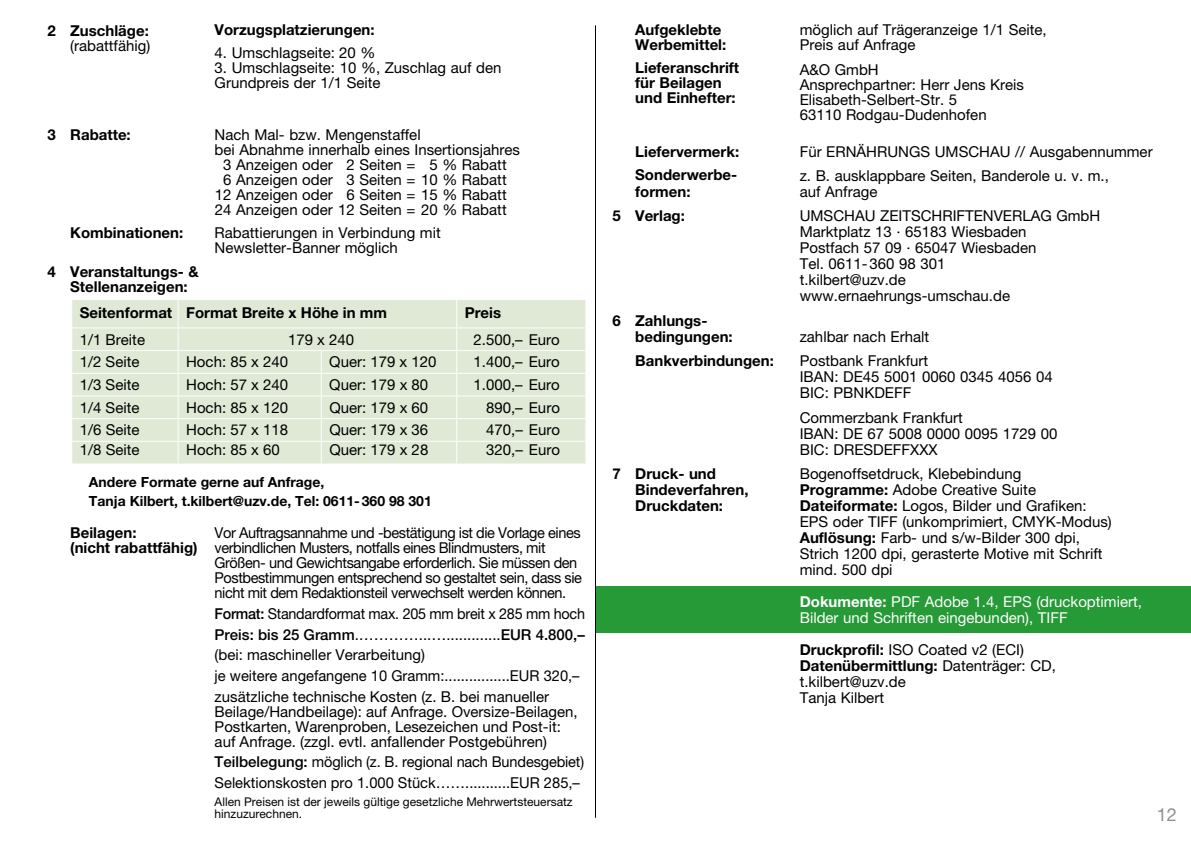
<style>
.page{position:relative;width:1191px;height:842px;background:#fff}
.page>*{position:absolute;margin:0;border:0;box-sizing:border-box;transform-origin:0 0}
.t1{font:18px "Helvetica Neue LT Std";color:#8a9191}
.t2{font:15px/16px "Helvetica Neue LT Std";color:#000}
.t3{font:700 15px/15px "Helvetica Neue LT Std";color:#000}
.t4{font:15px/15px "Helvetica Neue LT Std";letter-spacing:-.03em;color:#000}
.t5{font:15px/20.6px "Helvetica Neue LT Std";color:#000;scale:.96 1}
.t6{font:15px/16px "Helvetica Neue LT Std";color:#fff}
.t7{font:700 14px/19px "Helvetica Neue LT Std";color:#000}
.t8{font:12px/12px "Helvetica Neue LT Std";color:#000}
.s1{font-weight:500}
.s2{font-weight:700}
</style>
<div class="page">
<div style="left:595px;top:586px;width:596px;height:47px;background:#259a36"></div>
<hr style="left:595px;top:25px;width:1px;height:793px;background:#000">
<div style="left:72px;top:300px;width:513px;height:163px;background:#dfe9d6"></div>
<hr style="left:71px;top:327px;width:107px;height:1px;background:#fff">
<hr style="left:178px;top:327px;width:143px;height:1px;background:#fff">
<hr style="left:321px;top:327px;width:136px;height:1px;background:#fff">
<hr style="left:457px;top:327px;width:129px;height:1px;background:#fff">
<hr style="left:71px;top:350px;width:107px;height:1px;background:#fff">
<hr style="left:178px;top:350px;width:143px;height:1px;background:#fff">
<hr style="left:321px;top:350px;width:136px;height:1px;background:#fff">
<hr style="left:457px;top:350px;width:129px;height:1px;background:#fff">
<hr style="left:71px;top:373px;width:107px;height:1px;background:#fff">
<hr style="left:178px;top:373px;width:143px;height:1px;background:#fff">
<hr style="left:321px;top:373px;width:136px;height:1px;background:#fff">
<hr style="left:457px;top:373px;width:129px;height:1px;background:#fff">
<hr style="left:71px;top:395px;width:107px;height:1px;background:#fff">
<hr style="left:178px;top:395px;width:143px;height:1px;background:#fff">
<hr style="left:321px;top:395px;width:136px;height:1px;background:#fff">
<hr style="left:457px;top:395px;width:129px;height:1px;background:#fff">
<hr style="left:71px;top:418px;width:107px;height:1px;background:#fff">
<hr style="left:178px;top:418px;width:143px;height:1px;background:#fff">
<hr style="left:321px;top:418px;width:136px;height:1px;background:#fff">
<hr style="left:457px;top:418px;width:129px;height:1px;background:#fff">
<hr style="left:71px;top:441px;width:107px;height:1px;background:#fff">
<hr style="left:178px;top:441px;width:143px;height:1px;background:#fff">
<svg style="left:178px;top:300px;width:1px;height:163px"></svg>
<hr style="left:321px;top:441px;width:136px;height:1px;background:#fff">
<svg style="left:321px;top:351px;width:1px;height:112px"></svg>
<hr style="left:457px;top:441px;width:129px;height:1px;background:#fff">
<svg style="left:456px;top:300px;width:1px;height:163px"></svg>
<svg style="left:585px;top:300px;width:1px;height:163px"></svg>
<p class="t3" style="left:48px;top:23px;width:103px">2 Zuschläge:</p>
<p class="t2" style="left:70px;top:37px;width:81px">(rabattfähig)</p>
<p class="t3" style="left:48px;top:127px;width:85px">3 Rabatte:</p>
<p class="t3" style="left:70px;top:225px;width:115px">Kombinationen:</p>
<p class="t3" style="left:70px;top:264px;width:130px;text-indent:-23px">4 Veranstaltungs- &amp;<br>Stellenanzeigen:</p>
<p class="t3" style="left:215px;top:22px;width:162px">Vorzugsplatzierungen:</p>
<p class="t2" style="left:215px;top:45px;width:162px">4. Umschlagseite: 20 %</p>
<p class="t2" style="left:215px;top:60px;width:288px;line-height:15px">3. Umschlagseite: 10 %, Zuschlag auf den<br>Grundpreis der 1/1 Seite</p>
<p class="t2" style="left:215px;top:126px;width:207px">Nach Mal- bzw. Mengenstaffel</p>
<p class="t2" style="left:215px;top:141px;width:307px">bei Abnahme innerhalb eines Insertionsjahres</p>
<p class="t2" style="left:223px;top:156px;width:285px">3 Anzeigen oder 2 Seiten = 5 % Rabatt</p>
<p class="t2" style="left:223px;top:171px;width:285px">6 Anzeigen oder 3 Seiten = 10 % Rabatt</p>
<p class="t2" style="left:215px;top:186px;width:293px">12 Anzeigen oder 6 Seiten = 15 % Rabatt</p>
<p class="t2" style="left:215px;top:201px;width:293px">24 Anzeigen oder 12 Seiten = 20 % Rabatt</p>
<p class="t2" style="left:215px;top:225px;width:228px;line-height:15px">Rabattierungen in Verbindung mit<br>Newsletter-Banner möglich</p>
<p class="t3" style="left:80px;top:305px;width:309px">Seitenformat Format Breite x Höhe in mm</p>
<p class="t3" style="left:465px;top:305px;width:38px">Preis</p>
<p class="t2" style="left:80px;top:331px;width:67px">1/1 Breite</p>
<p class="t2" style="left:288px;top:331px;width:68px">179 x 240</p>
<p class="t2" style="left:473px;top:331px;width:88px">2.500,– Euro</p>
<p class="t2" style="left:80px;top:354px;width:61px">1/2 Seite</p>
<p class="t2" style="left:186px;top:354px;width:103px">Hoch: 85 x 240</p>
<p class="t2" style="left:329px;top:354px;width:109px">Quer: 179 x 120</p>
<p class="t2" style="left:473px;top:354px;width:88px">1.400,– Euro</p>
<p class="t2" style="left:80px;top:376px;width:61px">1/3 Seite</p>
<p class="t2" style="left:186px;top:376px;width:103px">Hoch: 57 x 240</p>
<p class="t2" style="left:329px;top:376px;width:100px">Quer: 179 x 80</p>
<p class="t2" style="left:473px;top:376px;width:88px">1.000,– Euro</p>
<p class="t2" style="left:80px;top:399px;width:61px">1/4 Seite</p>
<p class="t2" style="left:186px;top:399px;width:103px">Hoch: 85 x 120</p>
<p class="t2" style="left:329px;top:399px;width:100px">Quer: 179 x 60</p>
<p class="t2" style="left:486px;top:399px;width:75px">890,– Euro</p>
<p class="t2" style="left:80px;top:422px;width:61px">1/6 Seite</p>
<p class="t2" style="left:186px;top:422px;width:103px">Hoch: 57 x 118</p>
<p class="t2" style="left:329px;top:422px;width:100px">Quer: 179 x 36</p>
<p class="t2" style="left:486px;top:422px;width:75px">470,– Euro</p>
<p class="t2" style="left:80px;top:442px;width:61px">1/8 Seite</p>
<p class="t2" style="left:186px;top:442px;width:95px">Hoch: 85 x 60</p>
<p class="t2" style="left:329px;top:442px;width:100px">Quer: 179 x 28</p>
<p class="t2" style="left:486px;top:442px;width:75px">320,– Euro</p>
<p class="t7" style="left:89px;top:472px;width:344px">Andere Formate gerne auf Anfrage,<br>Tanja Kilbert, t.kilbert@uzv.de, Tel: 0611-360 98 301</p>
<p class="t3" style="left:70px;top:525px;width:129px">Beilagen:<br>(nicht rabattfähig)</p>
<p class="t4" style="left:215px;top:525px;width:369px">Vor Auftragsannahme und -bestätigung ist die Vorlage eines verbindlichen Musters, notfalls eines Blindmusters, mit Größen- und Gewichtsangabe erforderlich. Sie müssen den Postbestimmungen entsprechend so gestaltet sein, dass sie nicht mit dem Redaktionsteil verwechselt werden können.</p>
<p class="t5" style="left:215px;top:603px;width:387px"><span class="s1">Format:</span> Standardformat max. 205 mm breit x 285 mm hoch <span class="s1">Preis: bis 25 Gramm</span>.…………...….............<span class="s1">EUR 4.800,– </span>(bei: maschineller Verarbeitung)<br>je weitere angefangene 10 Gramm:................EUR 320,– zusätzliche technische Kosten (z. B. bei manueller</p>
<p class="t2" style="left:215px;top:703px;width:365px;line-height:15px">Beilage/Handbeilage): auf Anfrage. Oversize-Beilagen,<br>Postkarten, Warenproben, Lesezeichen und Post-it: auf Anfrage. (zzgl. evtl. anfallender Postgebühren)</p>
<p class="t2" style="left:215px;top:751px;width:371px;line-height:20.6px"><span class="s1">Teilbelegung:</span> möglich (z. B. regional nach Bundesgebiet)<br>Selektionskosten pro 1.000 Stück……...........EUR 285,–</p>
<p class="t8" style="left:215px;top:795px;width:359px">Allen Preisen ist der jeweils gültige gesetzliche Mehrwertsteuersatz hinzuzurechnen.</p>
<p class="t3" style="left:635px;top:22px;width:93px">Aufgeklebte<br>Werbemittel:</p>
<p class="t3" style="left:635px;top:60px;width:105px">Lieferanschrift für Beilagen und Einhefter:</p>
<p class="t3" style="left:635px;top:140px;width:105px;line-height:23.6px">Liefervermerk:<br>Sonderwerbe-</p>
<p class="t3" style="left:612px;top:179px;width:79px;line-height:24.6px;text-indent:23px">formen:<br>5 Verlag:</p>
<p class="t3" style="left:635px;top:312px;width:99px;line-height:16px;text-indent:-23px">6 Zahlungs&shy;bedingungen:</p>
<p class="t3" style="left:635px;top:353px;width:140px">Bankverbindungen:</p>
<p class="t3" style="left:635px;top:465px;width:115px;line-height:16px;text-indent:-23px">7 Druck- und<br>Bindeverfahren,<br>Druckdaten:</p>
<p class="t2" style="left:799px;top:22px;width:248px;line-height:15px">möglich auf Trägeranzeige 1/1 Seite,<br>Preis auf Anfrage</p>
<p class="t2" style="left:799px;top:61px;width:226px;line-height:15px">A&amp;O GmbH<br>Ansprechpartner: Herr Jens Kreis<br>Elisabeth-Selbert-Str. 5<br>63110 Rodgau-Dudenhofen</p>
<p class="t2" style="left:799px;top:140px;width:354px;line-height:23.6px">Für ERNÄHRUNGS UMSCHAU // Ausgabennummer z. B. ausklappbare Seiten, Banderole u. v. m.,</p>
<p class="t2" style="left:799px;top:179px;width:302px;line-height:24.6px">auf Anfrage<br>UMSCHAU ZEITSCHRIFTENVERLAG GmbH</p>
<p class="t2" style="left:799px;top:224px;width:238px">Marktplatz 13 · 65183 Wiesbaden<br>Postfach 57 09 · 65047 Wiesbaden<br>Tel. 0611-360 98 301 t.kilbert@uzv.de www.ernaehrungs-umschau.de</p>
<p class="t2" style="left:799px;top:324px;width:131px;line-height:24.6px">zahlbar nach Erhalt<br>Postbank Frankfurt</p>
<p class="t2" style="left:799px;top:369px;width:254px">IBAN: DE45 5001 0060 0345 4056 04<br>BIC: PBNKDEFF</p>
<p class="t2" style="left:799px;top:409px;width:259px">Commerzbank Frankfurt<br>IBAN: DE 67 5008 0000 0095 1729 00<br>BIC: DRESDEFFXXX</p>
<p class="t2" style="left:799px;top:466px;width:314px">Bogenoffsetdruck, Klebebindung <span class="s2">Programme:</span> Adobe Creative Suite <span class="s2">Dateiformate:</span> Logos, Bilder und Grafiken:<br>EPS oder TIFF (unkomprimiert, CMYK-Modus)<br><span class="s2">Auflösung:</span> Farb- und s/w-Bilder 300 dpi, Strich 1200 dpi, gerasterte Motive mit Schrift mind. 500 dpi</p>
<p class="t6" style="left:799px;top:594px;width:344px"><span class="s2">Dokumente:</span> PDF Adobe 1.4, EPS (druckoptimiert,<br>Bilder und Schriften eingebunden), TIFF</p>
<p class="t2" style="left:799px;top:642px;width:258px"><span class="s2">Druckprofil:</span> ISO Coated v2 (ECI)<br><span class="s2">Datenübermittlung:</span> Datenträger: CD, t.kilbert@uzv.de<br>Tanja Kilbert</p>
<p class="t1" style="left:1156px;top:803px;width:22px">12</p>
</div>
